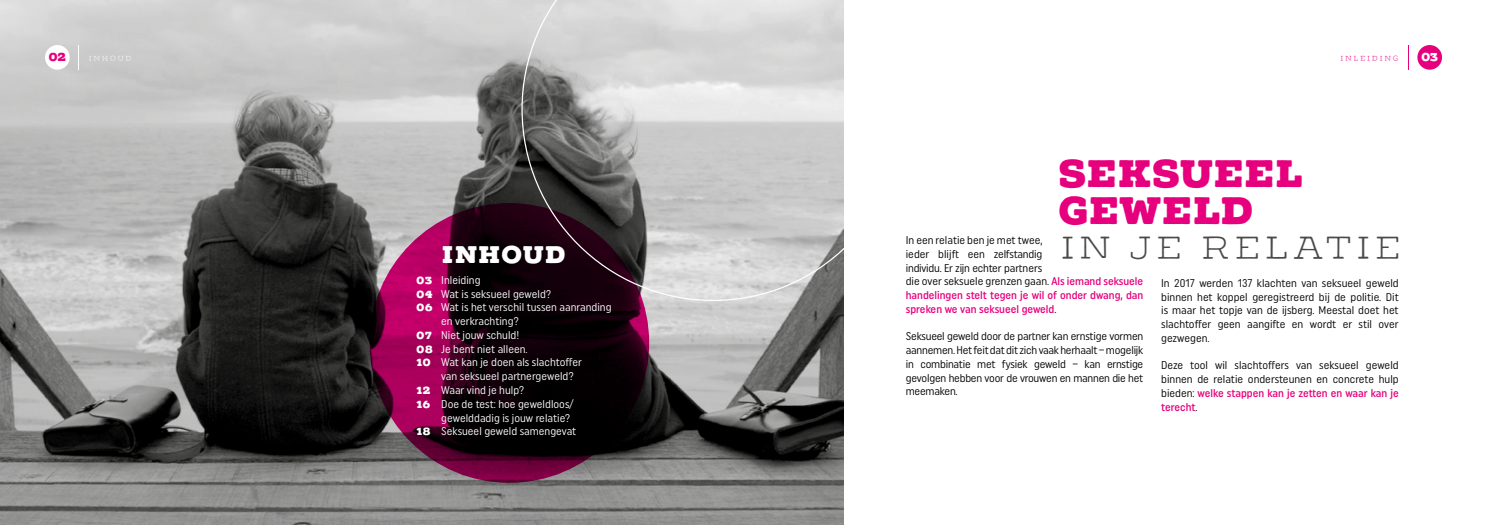
<style>
.page{position:relative;width:1489px;height:525px;background:#fff}
.page>*{position:absolute;margin:0;border:0;box-sizing:border-box;transform-origin:0 0}
.t1{font:41.75px/37px "Typnic Headline Slab";letter-spacing:-.035em;color:#e6007d}
.t2{font:41.75px "Typnic Headline Slab Fill";letter-spacing:-.04em;color:#4a4a49}
.t3{font:26.25px "Typnic Headline Slab";letter-spacing:-.005em;color:#fff}
.t4{font:12.5px "Typnic Headline Slab";color:#e6007d}
.t5{font:12.5px "Typnic Headline Slab";color:#fff}
.t6{font:condensed 11.25px/13.8px "Uniform";color:#000;text-align:justify}
.t7{font:condensed 11.25px "Uniform";color:#fff}
.t8{font:8.75px "Typnic Headline Slab Fill";letter-spacing:.05em;color:#e6007d}
.t9{font:8.75px "Typnic Headline Slab Fill";letter-spacing:.05em;color:#fff}
.s1{font-family:"Typnic Headline Slab";font-stretch:normal}
.s2{font-weight:500;color:#e6007d}
</style>
<div class="page">
<img style="left:0;top:0;width:843px;height:524px">
<svg style="left:369px;top:203px;width:280px;height:279px"></svg>
<svg style="left:521px;top:0;width:323px;height:301px"></svg>
<div style="left:1417px;top:45px;width:24px;height:25px;background:#e6007d;border-radius:50%"></div>
<div style="left:45px;top:45px;width:25px;height:25px;background:#fff;border-radius:50%"></div>
<svg style="left:79px;top:45px;width:1px;height:25px"></svg>
<p class="t4" style="left:48px;top:50px;width:19px">02</p>
<p class="t9" style="left:88px;top:53px;width:46px">inhoud</p>
<p class="t5" style="left:1420px;top:50px;width:19px">03</p>
<p class="t8" style="left:1339px;top:53px;width:60px">inleiding</p>
<h2 class="t3" style="left:441px;top:239px;width:126px">INHOUD</h2>
<p class="t7" style="left:416px;top:273px;width:66px"><span class="s1">03</span> Inleiding</p>
<p class="t7" style="left:416px;top:287px;width:136px"><span class="s1">04</span> Wat is seksueel geweld?</p>
<p class="t7" style="left:416px;top:300px;width:197px"><span class="s1">06</span> Wat is het verschil tussen aanranding</p>
<p class="t7" style="left:441px;top:314px;width:79px">en verkrachting?</p>
<p class="t7" style="left:416px;top:328px;width:104px"><span class="s1">07</span> Niet jouw schuld!</p>
<p class="t7" style="left:416px;top:342px;width:113px"><span class="s1">08</span> Je bent niet alleen.</p>
<p class="t7" style="left:416px;top:355px;width:167px"><span class="s1">10</span> Wat kan je doen als slachtoffer</p>
<p class="t7" style="left:441px;top:369px;width:134px">van seksueel partnergeweld?</p>
<p class="t7" style="left:416px;top:383px;width:109px"><span class="s1">12</span> Waar vind je hulp?</p>
<p class="t7" style="left:416px;top:397px;width:159px"><span class="s1">16</span> Doe de test: hoe geweldloos/</p>
<p class="t7" style="left:441px;top:410px;width:131px">gewelddadig is jouw relatie?</p>
<p class="t7" style="left:416px;top:424px;width:161px"><span class="s1">18</span> Seksueel geweld samengevat</p>
<h1 class="t1" style="left:1057px;top:156px;width:248px">SEKSUEEL<br>GEWELD</h1>
<h1 class="t2" style="left:1057px;top:225px;width:348px">in je relatie</h1>
<p class="t6" style="left:905px;top:233px;width:239px;text-align:left">In een relatie ben je met twee,<br>ieder blijft een zelfstandig<br>individu. Er zijn echter partners<br>die over seksuele grenzen gaan. <span class="s2">Als iemand seksuele handelingen stelt tegen je wil of onder dwang, dan spreken we van seksueel geweld</span>.</p>
<p class="t6" style="left:905px;top:329px;width:239px">Seksueel geweld door de partner kan ernstige vormen aannemen. Het feit dat dit zich vaak herhaalt – mogelijk in combinatie met fysiek geweld – kan ernstige gevolgen hebben voor de vrouwen en mannen die het meemaken.</p>
<p class="t6" style="left:1161px;top:276px;width:239px">In 2017 werden 137 klachten van seksueel geweld binnen het koppel geregistreerd bij de politie. Dit is maar het topje van de ijsberg. Meestal doet het slachtoffer geen aangifte en wordt er stil over gezwegen.</p>
<p class="t6" style="left:1161px;top:358px;width:239px">Deze tool wil slachtoffers van seksueel geweld binnen de relatie ondersteunen en concrete hulp bieden: <span class="s2">welke stappen kan je zetten en waar kan je terecht</span>.</p>
</div>
